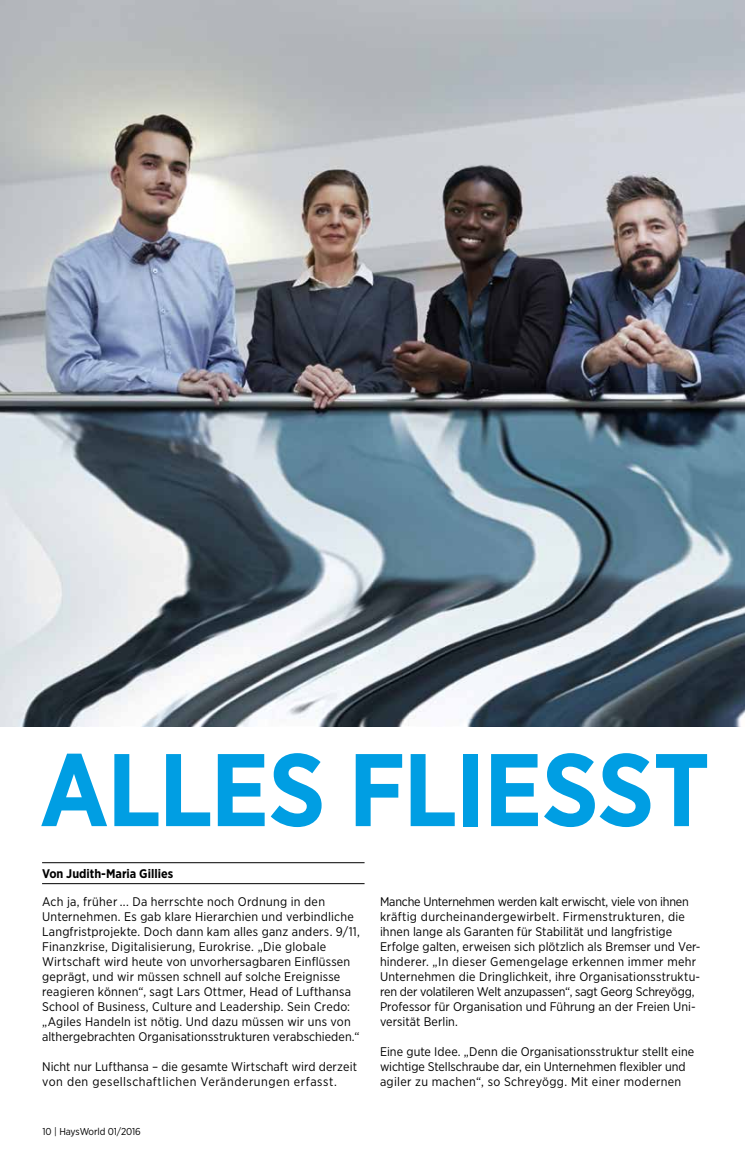
<style>
.page{position:relative;width:745px;height:1170px;background:#fff}
.page>*{position:absolute;margin:0;border:0;box-sizing:border-box;transform-origin:0 0}
.t1{font:700 102.88px "Gotham Narrow";letter-spacing:-.015em;color:#009ee3}
.t2{font:12.5px/15px "Gotham Narrow";letter-spacing:.01em;color:#000}
.t3{font:700 12.5px "Gotham Narrow";color:#000}
.t4{font:10px "Gotham Narrow";letter-spacing:-.01em;color:#000}
</style>
<div class="page">
<img style="left:0;top:0;width:744px;height:726px">
<hr style="left:42px;top:862px;width:322px;height:1px;background:#000">
<hr style="left:42px;top:883px;width:322px;height:1px;background:#000">
<h1 class="t1" style="left:39px;top:723px;width:671px">ALLES FLIESST</h1>
<p class="t3" style="left:42px;top:865px;width:132px">Von Judith-Maria Gillies</p>
<p class="t2" style="left:42px;top:893px;width:319px">Ach ja, früher ... Da herrschte noch Ordnung in den Unternehmen. Es gab klare Hierarchien und verbindliche Langfristprojekte. Doch dann kam alles ganz anders. 9/11, Finanzkrise, Digitalisierung, Eurokrise. „Die globale Wirtschaft wird heute von unvorhersagbaren Einflüssen geprägt, und wir müssen schnell auf solche Ereignisse reagieren können“, sagt Lars Ottmer, Head of Lufthansa School of Business, Culture and Leadership. Sein Credo: „Agiles Handeln ist nötig. Und dazu müssen wir uns von althergebrachten Organisationsstrukturen verabschieden.“</p>
<p class="t2" style="left:42px;top:1058px;width:316px">Nicht nur Lufthansa – die gesamte Wirtschaft wird derzeit von den gesellschaftlichen Veränderungen erfasst.</p>
<p class="t4" style="left:43px;top:1125px;width:100px">10 | HaysWorld 01/2016</p>
<p class="t2" style="left:380px;top:893px;width:322px">Manche Unternehmen werden kalt erwischt, viele von ihnen kräftig durcheinandergewirbelt. Firmenstrukturen, die ihnen lange als Garanten für Stabilität und langfristige Erfolge galten, erweisen sich plötzlich als Bremser und Ver&shy;hinderer. „In dieser Gemengelage erkennen immer mehr Unternehmen die Dringlichkeit, ihre Organisationsstruktu&shy;ren der volatileren Welt anzupassen“, sagt Georg Schreyögg, Professor für Organisation und Führung an der Freien Uni&shy;versität Berlin.</p>
<p class="t2" style="left:380px;top:1043px;width:315px">Eine gute Idee. „Denn die Organisationsstruktur stellt eine wichtige Stellschraube dar, ein Unternehmen flexibler und agiler zu machen“, so Schreyögg. Mit einer modernen</p>
</div>
